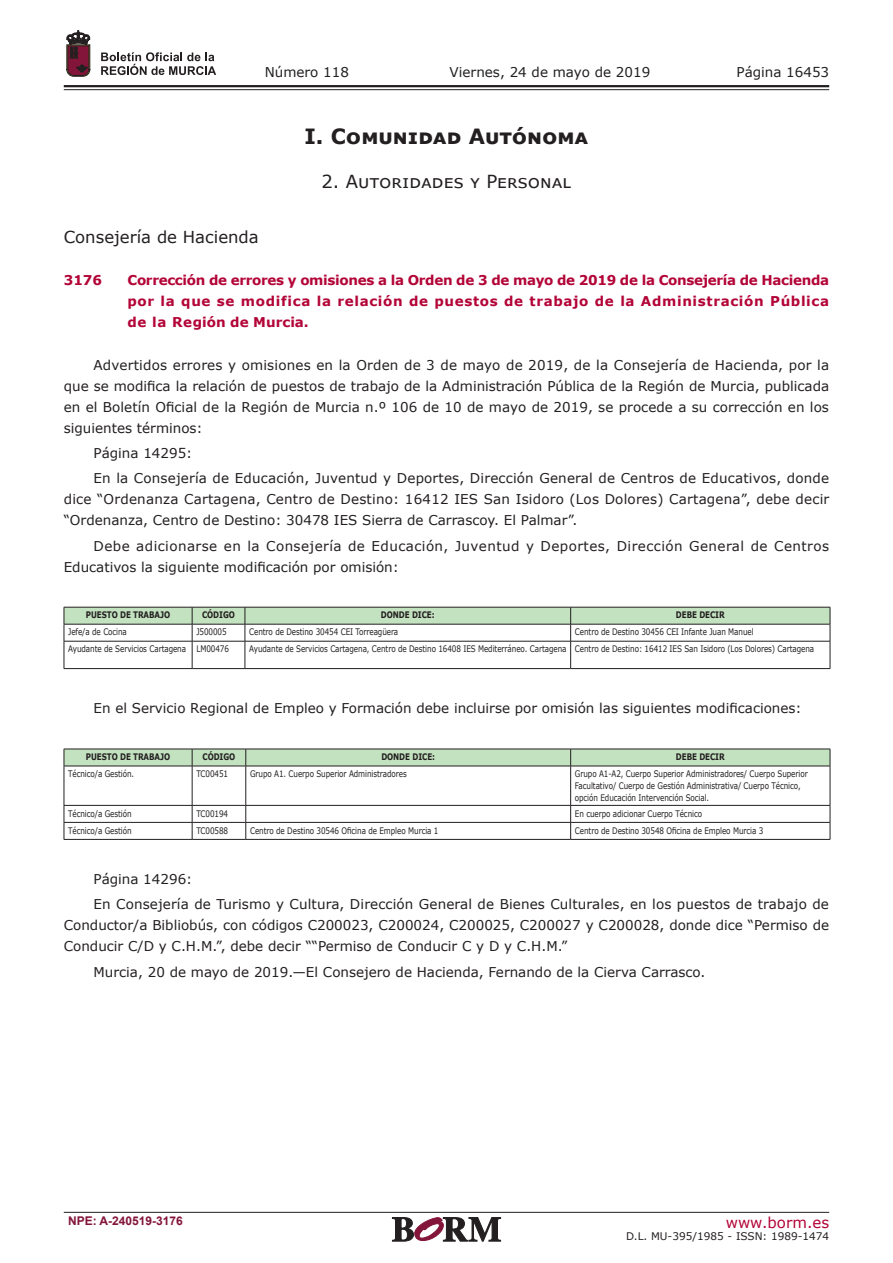
<style>
.page{position:relative;width:893px;height:1263px;background:#fff}
.page>*{position:absolute;margin:0;border:0;box-sizing:border-box;transform-origin:0 0}
.t1{font:700 21px "Verdana";color:#231f20}
.t2{font:18px "Verdana";color:#231f20}
.t3{font:16.5px "Verdana";color:#231f20}
.t4{font:15px "Verdana";color:#b30437}
.t5{font:13.5px/21px "Verdana";color:#231f20}
.t6{font:700 13.5px/21px "Verdana";letter-spacing:.05em;color:#b30437;text-align:justify}
.t7{font:13.5px/21px "Verdana";letter-spacing:.03em;color:#231f20}
.t8{font:700 12px "Arial";color:#83143a}
.t9{font:10.5px "Verdana";color:#231f20}
.t10{font:9px/12px "Verdana";letter-spacing:-.01em;color:#231f20;scale:.8 1}
.t11{font:700 9px "Verdana";letter-spacing:-.01em;color:#231f20;scale:.8 1}
</style>
<div class="page">
<hr style="left:64px;top:85px;width:765px;height:2px;background:#231f20">
<hr style="left:64px;top:89px;width:765px;height:1px;background:#231f20">
<svg style="left:101px;top:52px;width:115px;height:23px"></svg>
<svg style="left:67px;top:31px;width:23px;height:45px"></svg>
<hr style="left:64px;top:1212px;width:765px;height:1px;background:#231f20">
<svg style="left:392px;top:1217px;width:109px;height:24px"></svg>
<svg style="left:64px;top:607px;width:767px;height:62px"></svg>
<svg style="left:65px;top:767px;width:765px;height:72px"></svg>
<hr style="left:64px;top:766px;width:128px;height:1px;background:#231f20">
<hr style="left:192px;top:766px;width:54px;height:1px;background:#231f20">
<hr style="left:246px;top:766px;width:325px;height:1px;background:#231f20">
<hr style="left:571px;top:766px;width:259px;height:1px;background:#231f20">
<hr style="left:64px;top:805px;width:128px;height:1px;background:#231f20">
<hr style="left:192px;top:805px;width:54px;height:1px;background:#231f20">
<hr style="left:246px;top:805px;width:325px;height:1px;background:#231f20">
<hr style="left:571px;top:805px;width:259px;height:1px;background:#231f20">
<hr style="left:64px;top:822px;width:128px;height:1px;background:#231f20">
<hr style="left:192px;top:822px;width:54px;height:1px;background:#231f20">
<hr style="left:246px;top:822px;width:325px;height:1px;background:#231f20">
<hr style="left:571px;top:822px;width:259px;height:1px;background:#231f20">
<hr style="left:64px;top:839px;width:128px;height:1px;background:#231f20">
<hr style="left:64px;top:766px;width:1px;height:39px;background:#231f20">
<svg style="left:64px;top:805px;width:1px;height:34px"></svg>
<hr style="left:192px;top:839px;width:54px;height:1px;background:#231f20">
<hr style="left:192px;top:766px;width:1px;height:39px;background:#231f20">
<svg style="left:192px;top:805px;width:1px;height:34px"></svg>
<hr style="left:246px;top:839px;width:325px;height:1px;background:#231f20">
<hr style="left:246px;top:766px;width:1px;height:39px;background:#231f20">
<svg style="left:246px;top:805px;width:1px;height:34px"></svg>
<hr style="left:571px;top:839px;width:259px;height:1px;background:#231f20">
<hr style="left:570px;top:766px;width:1px;height:39px;background:#231f20">
<svg style="left:570px;top:805px;width:1px;height:34px"></svg>
<svg style="left:64px;top:749px;width:767px;height:17px;background:#b8d5b5"></svg>
<hr style="left:830px;top:766px;width:1px;height:39px;background:#231f20">
<svg style="left:830px;top:805px;width:1px;height:34px"></svg>
<p class="t5" style="left:265px;top:61px;width:86px">Número 118</p>
<p class="t5" style="left:450px;top:61px;width:202px">Viernes, 24 de mayo de 2019</p>
<p class="t5" style="left:736px;top:61px;width:94px">Página 16453</p>
<h1 class="t1" style="left:304px;top:121px;width:285px">I. Comunidad Autónoma</h1>
<h2 class="t2" style="left:321px;top:169px;width:252px">2. Autoridades y Personal</h2>
<p class="t3" style="left:64px;top:226px;width:197px">Consejería de Hacienda</p>
<p class="t6" style="left:64px;top:270px;width:40px">3176</p>
<p class="t6" style="left:128px;top:270px;width:703px">Corrección de errores y omisiones a la Orden de 3 de mayo de 2019 de la Consejería de Hacienda por la que se modifica la relación de puestos de trabajo de la Administración Pública de la Región de Murcia.</p>
<p class="t5" style="left:64px;top:354px;width:767px;text-align:justify;text-indent:30px">Advertidos errores y omisiones en la Orden de 3 de mayo de 2019, de la Consejería de Hacienda, por la que se modifica la relación de puestos de trabajo de la Administración Pública de la Región de Murcia, publicada en el Boletín Oficial de la Región de Murcia n.º 106 de 10 de mayo de 2019, se procede a su corrección en los siguientes términos:</p>
<p class="t5" style="left:94px;top:440px;width:737px;line-height:25.2px">Página 14295:<br>En la Consejería de Educación, Juventud y Deportes, Dirección General de Centros de Educativos, donde</p>
<p class="t5" style="left:64px;top:489px;width:767px">dice “Ordenanza Cartagena, Centro de Destino: 16412 IES San Isidoro (Los Dolores) Cartagena”, debe decir “Ordenanza, Centro de Destino: 30478 IES Sierra de Carrascoy. El Palmar”.</p>
<p class="t7" style="left:64px;top:535px;width:767px;text-indent:30px">Debe adicionarse en la Consejería de Educación, Juventud y Deportes, Dirección General de Centros<br>Educativos la siguiente modificación por omisión:</p>
<p class="t11" style="left:86px;top:609px;width:107px">PUESTO DE TRABAJO</p>
<p class="t11" style="left:202px;top:609px;width:43px">CÓDIGO</p>
<p class="t11" style="left:381px;top:609px;width:69px">DONDE DICE:</p>
<p class="t11" style="left:676px;top:609px;width:62px">DEBE DECIR</p>
<p class="t10" style="left:68px;top:626px;width:75px">Jefe/a de Cocina</p>
<p class="t10" style="left:196px;top:626px;width:39px">J500005</p>
<p class="t10" style="left:249px;top:626px;width:188px">Centro de Destino 30454 CEI Torreagüera</p>
<p class="t10" style="left:575px;top:626px;width:225px">Centro de Destino 30456 CEI Infante Juan Manuel</p>
<p class="t10" style="left:68px;top:643px;width:202px">Ayudante de Servicios Cartagena LM00476</p>
<p class="t10" style="left:249px;top:643px;width:708px">Ayudante de Servicios Cartagena, Centro de Destino 16408 IES Mediterráneo. Cartagena Centro de Destino: 16412 IES San Isidoro (Los Dolores) Cartagena</p>
<p class="t5" style="left:94px;top:698px;width:710px">En el Servicio Regional de Empleo y Formación debe incluirse por omisión las siguientes modificaciones:</p>
<p class="t11" style="left:86px;top:750px;width:107px">PUESTO DE TRABAJO</p>
<p class="t11" style="left:203px;top:750px;width:43px">CÓDIGO</p>
<p class="t11" style="left:381px;top:750px;width:69px">DONDE DICE:</p>
<p class="t11" style="left:676px;top:750px;width:62px">DEBE DECIR</p>
<p class="t10" style="left:68px;top:768px;width:84px">Técnico/a Gestión.</p>
<p class="t10" style="left:196px;top:768px;width:41px">TC00451</p>
<p class="t10" style="left:250px;top:768px;width:197px">Grupo A1. Cuerpo Superior Administradores</p>
<p class="t10" style="left:575px;top:768px;width:292px">Grupo A1-A2, Cuerpo Superior Administradores/ Cuerpo Superior<br>Facultativo/ Cuerpo de Gestión Administrativa/ Cuerpo Técnico, opción Educación Intervención Social.</p>
<p class="t10" style="left:68px;top:807px;width:81px">Técnico/a Gestión</p>
<p class="t10" style="left:196px;top:807px;width:41px">TC00194</p>
<p class="t10" style="left:575px;top:807px;width:160px">En cuerpo adicionar Cuerpo Técnico</p>
<p class="t10" style="left:68px;top:824px;width:81px">Técnico/a Gestión</p>
<p class="t10" style="left:196px;top:824px;width:41px">TC00588</p>
<p class="t10" style="left:250px;top:824px;width:237px">Centro de Destino 30546 Oficina de Empleo Murcia 1</p>
<p class="t10" style="left:575px;top:824px;width:237px">Centro de Destino 30548 Oficina de Empleo Murcia 3</p>
<p class="t5" style="left:94px;top:866px;width:737px;line-height:25.2px">Página 14296:<br>En Consejería de Turismo y Cultura, Dirección General de Bienes Culturales, en los puestos de trabajo de</p>
<p class="t5" style="left:64px;top:915px;width:767px">Conductor/a Bibliobús, con códigos C200023, C200024, C200025, C200027 y C200028, donde dice “Permiso de<br>Conducir C/D y C.H.M.”, debe decir ““Permiso de Conducir C y D y C.H.M.”</p>
<p class="t5" style="left:94px;top:961px;width:613px">Murcia, 20 de mayo de 2019.—El Consejero de Hacienda, Fernando de la Cierva Carrasco.</p>
<p class="t8" style="left:68px;top:1212px;width:116px">NPE: A-240519-3176</p>
<p class="t4" style="left:726px;top:1212px;width:105px">www.borm.es</p>
<p class="t9" style="left:626px;top:1229px;width:205px">D.L. MU-395/1985 - ISSN: 1989-1474</p>
</div>
